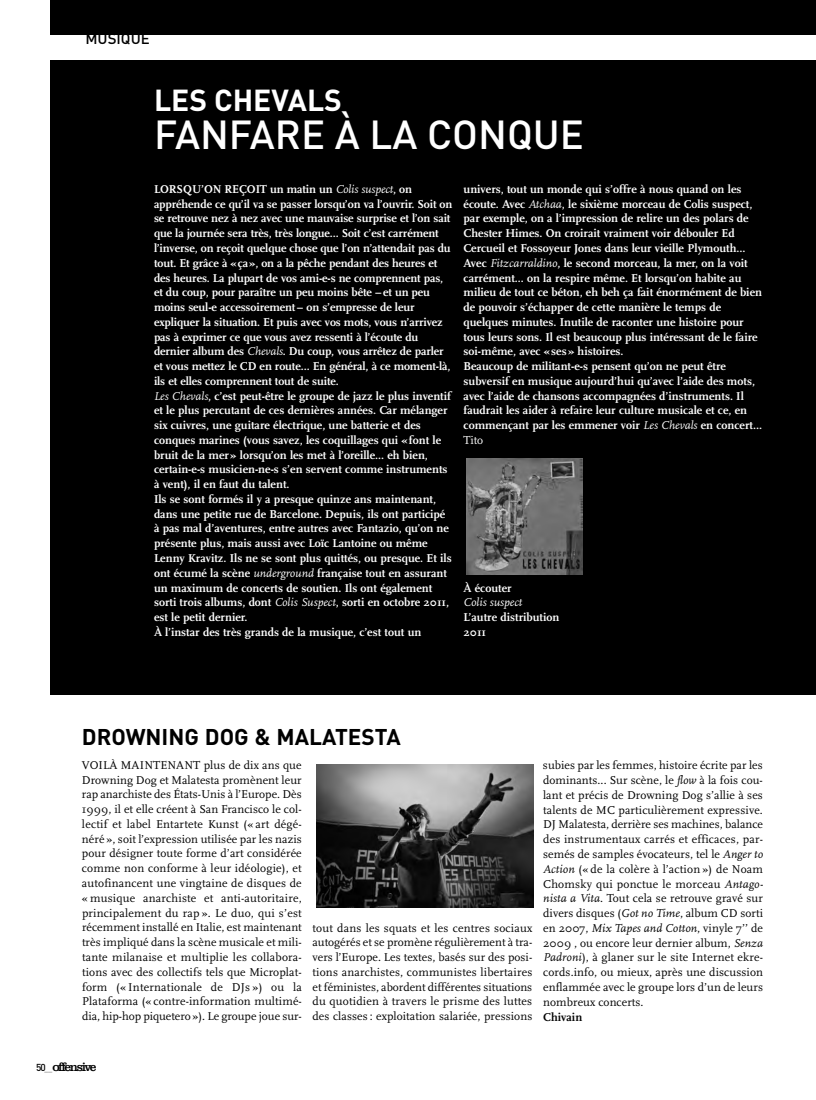
<style>
.page{position:relative;width:816px;height:1100px;background:#fff}
.page>*{position:absolute;margin:0;border:0;box-sizing:border-box;transform-origin:0 0}
.t1{font:500 40px "DIN";color:#fff}
.t2{font:700 30px "DIN";color:#fff}
.t3{font:700 22.5px "DIN";color:#000}
.t4{font:500 15px "DIN";color:#000}
.t5{font:12.5px "Clarendon BT";letter-spacing:-.115em;color:#000}
.t6{font:700 11.88px/14.8px "Scala";color:#fff}
.t7{font:11.88px/14.8px "Scala";letter-spacing:.005em;color:#000;text-align:justify}
.t8{font:italic 11.88px "Scala";color:#fff}
.t9{font:700 11.88px "Scala";color:#000}
.s1{font-weight:400;font-style:italic}
.s2{font-weight:400}
.s3{font-style:italic}
.s4{font-family:"DIN";font-weight:500;font-size:10px}
.s5{font-family:"DIN";font-weight:300;font-size:7.5px}
</style>
<div class="page">
<div style="left:50px;top:60px;width:766px;height:634px;background:#000"></div>
<div style="left:50px;top:0;width:765px;height:35px;background:#000"></div>
<div style="left:316px;top:764px;width:217px;height:147px;background:linear-gradient(to right,#fff,#fff)"></div>
<img style="left:316px;top:764px;width:217px;height:143px">
<img style="left:466px;top:458px;width:117px;height:116px">
<p class="t4" style="left:85px;top:30px;width:66px">MUSIQUE</p>
<h2 class="t2" style="left:154px;top:83px;width:189px">LES CHEVALS</h2>
<h1 class="t1" style="left:154px;top:111px;width:431px">FANFARE À LA CONQUE</h1>
<p class="t6" style="left:154px;top:181px;width:300px">LORSQU’ON REÇOIT un matin un <span class="s1">Colis suspect</span>, on appréhende ce qu’il va se passer lorsqu’on va l’ouvrir. Soit on se retrouve nez à nez avec une mauvaise surprise et l’on sait que la journée sera très, très longue… Soit c’est carrément l’inverse, on reçoit quelque chose que l’on n’attendait pas du tout. Et grâce à «ça», on a la pêche pendant des heures et des heures. La plupart de vos ami-e-s ne comprennent pas, et du coup, pour paraître un peu moins bête –et un peu moins seul-e accessoirement– on s’empresse de leur expliquer la situation. Et puis avec vos mots, vous n’arrivez pas à exprimer ce que vous avez ressenti à l’écoute du dernier album des <span class="s1">Chevals</span>. Du coup, vous arrêtez de parler et vous mettez le CD en route… En général, à ce moment-là, ils et elles comprennent tout de suite.<br><span class="s1">Les Chevals</span>, c’est peut-être le groupe de jazz le plus inventif et le plus percutant de ces dernières années. Car mélanger six cuivres, une guitare électrique, une batterie et des conques marines (vous savez, les coquillages qui « font le bruit de la mer » lorsqu’on les met à l’oreille... eh bien, certain-e-s musicien-ne-s s’en servent comme instruments à vent), il en faut du talent.<br>Ils se sont formés il y a presque quinze ans maintenant, dans une petite rue de Barcelone. Depuis, ils ont participé à pas mal d’aventures, entre autres avec Fantazio, qu’on ne présente plus, mais aussi avec Loïc Lantoine ou même Lenny Kravitz. Ils ne se sont plus quittés, ou presque. Et ils ont écumé la scène <span class="s1">underground</span> française tout en assurant un maximum de concerts de soutien. Ils ont également sorti trois albums, dont <span class="s1">Colis Suspect</span>, sorti en octobre 2011, est le petit dernier.<br>À l’instar des très grands de la musique, c’est tout un</p>
<p class="t6" style="left:463px;top:181px;width:300px">univers, tout un monde qui s’offre à nous quand on les écoute. Avec <span class="s1">Atchaa</span>, le sixième morceau de Colis suspect, par exemple, on a l’impression de relire un des polars de Chester Himes. On croirait vraiment voir débouler Ed Cercueil et Fossoyeur Jones dans leur vieille Plymouth… Avec <span class="s1">Fitzcarraldino</span>, le second morceau, la mer, on la voit carrément... on la respire même. Et lorsqu’on habite au milieu de tout ce béton, eh beh ça fait énormément de bien de pouvoir s’échapper de cette manière le temps de quelques minutes. Inutile de raconter une histoire pour tous leurs sons. Il est beaucoup plus intéressant de le faire soi-même, avec « ses » histoires.<br>Beaucoup de militant-e-s pensent qu’on ne peut être subversif en musique aujourd’hui qu’avec l’aide des mots, avec l’aide de chansons accompagnées d’instruments. Il faudrait les aider à refaire leur culture musicale et ce, en commençant par les emmener voir <span class="s1">Les Chevals</span> en concert… <span class="s2">Tito</span></p>
<p class="t6" style="left:463px;top:580px;width:50px">À écouter</p>
<p class="t8" style="left:463px;top:595px;width:60px">Colis suspect</p>
<p class="t6" style="left:463px;top:609px;width:97px">L’autre distribution<br>2011</p>
<h3 class="t3" style="left:82px;top:723px;width:320px">DROWNING DOG &amp; MALATESTA</h3>
<p class="t7" style="left:82px;top:757px;width:221px">VOILÀ MAINTENANT plus de dix ans que Drowning Dog et Malatesta promènent leur rap anarchiste des États-Unis à l’Europe. Dès 1999, il et elle créent à San Francisco le col&shy;lectif et label Entartete Kunst (« art dégé&shy;néré », soit l’expression utilisée par les nazis pour désigner toute forme d’art considérée comme non conforme à leur idéologie), et autofinancent une vingtaine de disques de « musique anarchiste et anti-autoritaire, principalement du rap ». Le duo, qui s’est récemment installé en Italie, est maintenant très impliqué dans la scène musicale et mili&shy;tante milanaise et multiplie les collabora&shy;tions avec des collectifs tels que Microplat&shy;form (« Internationale de DJs ») ou la Plataforma (« contre-information multimé&shy;dia, hip-hop piquetero »). Le groupe joue sur-</p>
<p class="t7" style="left:312px;top:919px;width:221px">tout dans les squats et les centres sociaux autogérés et se promène régulièrement à tra&shy;vers l’Europe. Les textes, basés sur des posi&shy;tions anarchistes, communistes libertaires et féministes, abordent différentes situations du quotidien à travers le prisme des luttes des classes : exploitation salariée, pressions</p>
<p class="t7" style="left:543px;top:757px;width:221px">subies par les femmes, histoire écrite par les dominants... Sur scène, le <span class="s3">flow</span> à la fois cou&shy;lant et précis de Drowning Dog s’allie à ses talents de MC particulièrement expressive.<br>DJ Malatesta, derrière ses machines, balance des instrumentaux carrés et efficaces, par&shy;semés de samples évocateurs, tel le <span class="s3">Anger to Action</span> (« de la colère à l’action ») de Noam Chomsky qui ponctue le morceau <span class="s3">Antago&shy;nista a Vita</span>. Tout cela se retrouve gravé sur divers disques (<span class="s3">Got no Time</span>, album CD sorti en 2007, <span class="s3">Mix Tapes and Cotton</span>, vinyle 7’’ de 2009 , ou encore leur dernier album, <span class="s3">Senza Padroni</span>), à glaner sur le site Internet ekre&shy;cords.info, ou mieux, après une discussion enflammée avec le groupe lors d’un de leurs nombreux concerts.</p>
<p class="t9" style="left:543px;top:1009px;width:40px">Chivain</p>
<p class="t5" style="left:36px;top:1062px;width:62px"><span class="s4">50</span><span class="s5">__</span>offensive</p>
</div>
